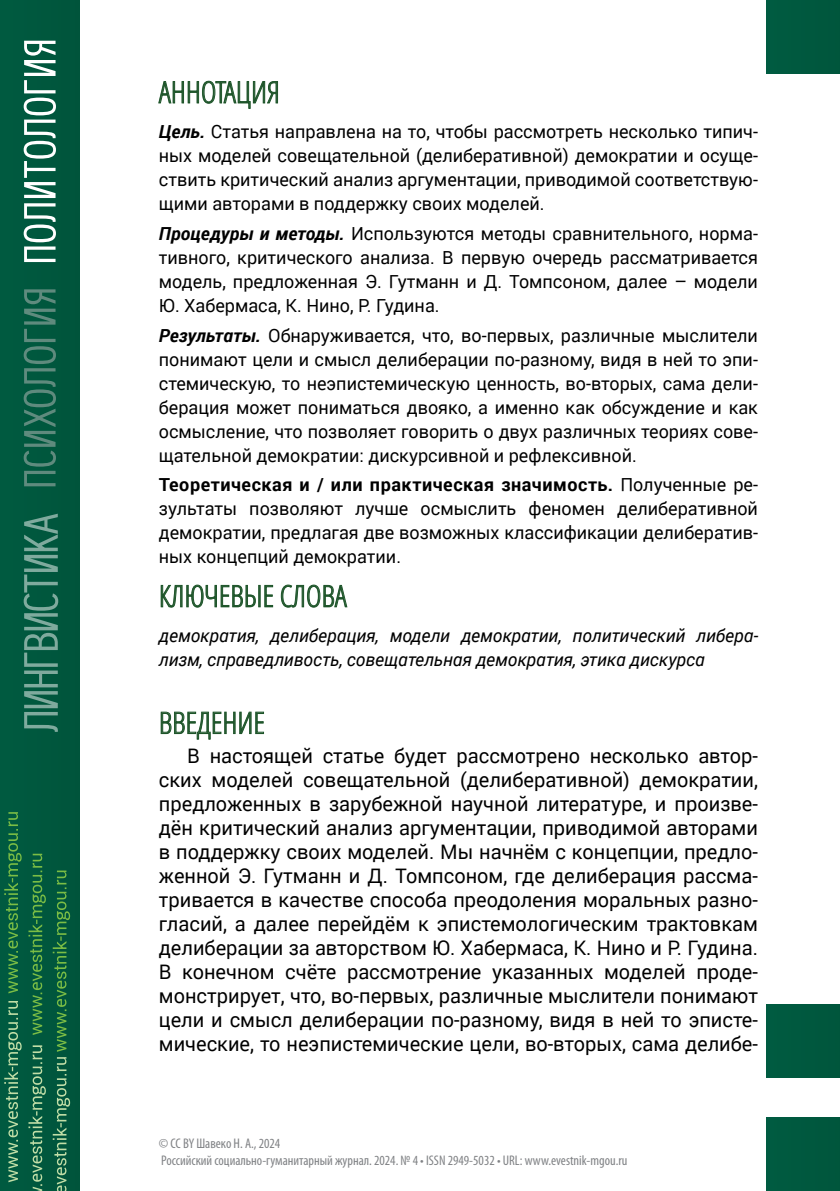
<style>
.page{position:relative;width:840px;height:1191px;background:#fff}
.page>*{position:absolute;margin:0;border:0;box-sizing:border-box;transform-origin:0 0}
.Подзаг_аннот__ключ_с{font:30px "Germano";color:#1e552a}
.Основной_текст{font:20px/24px "Roberto Sans";color:#000;text-align:justify}
.Annotacia{font:18px/24px "Roberto Sans";color:#000;text-align:justify}
.Ключевые_слова{font:italic 18px/24px "Roberto Sans";color:#000}
.Колонтитул{font:condensed 14px "Myriad Pro";color:#808285}
.s1{font-weight:700;font-style:italic}
.s2{font-weight:700}
</style>
<div class="page">
<div style="left:0;top:0;width:79px;height:1191px;background:#00573d"></div>
<div style="left:766px;top:0;width:73px;height:74px;background:#00583f"></div>
<svg style="left:4px;top:1001px;width:18px;height:181px;background:#267454"></svg>
<svg style="left:4px;top:812px;width:18px;height:181px;background:#186d40"></svg>
<svg style="left:28px;top:853px;width:18px;height:182px;background:#186b3e"></svg>
<svg style="left:53px;top:870px;width:17px;height:181px;background:#196b3e"></svg>
<svg style="left:28px;top:1045px;width:18px;height:146px;background:#267252"></svg>
<svg style="left:53px;top:1057px;width:17px;height:134px;background:#297253"></svg>
<svg style="left:24px;top:41px;width:32px;height:221px"></svg>
<svg style="left:24px;top:289px;width:32px;height:197px;background:#216954"></svg>
<div style="left:766px;top:1004px;width:73px;height:73px;background:#00583f"></div>
<div style="left:766px;top:1117px;width:73px;height:74px;background:#00583f"></div>
<svg style="left:24px;top:513px;width:34px;height:219px;background:#307662"></svg>
<svg style="left:158px;top:80px;width:120px;height:29px"></svg>
<svg style="left:160px;top:584px;width:113px;height:24px"></svg>
<svg style="left:280px;top:584px;width:68px;height:24px"></svg>
<svg style="left:160px;top:711px;width:104px;height:29px"></svg>
<p class="Подзаг_аннот__ключ_с" style="left:159px;top:72px;width:122px">АННОТАЦИЯ</p>
<p class="Annotacia" style="left:159px;top:118px;width:600px"><span class="s1">Цель.</span> Статья направлена на то, чтобы рассмотреть несколько типич&shy;ных моделей совещательной (делиберативной) демократии и осуще&shy;ствить критический анализ аргументации, приводимой соответствую&shy;щими авторами в поддержку своих моделей.</p>
<p class="Annotacia" style="left:159px;top:220px;width:600px"><span class="s1">Процедуры и методы.</span> Используются методы сравнительного, норма&shy;тивного, критического анализа. В первую очередь рассматривается модель, предложенная Э. Гутманн и Д. Томпсоном, далее – модели Ю. Хабермаса, К. Нино, Р. Гудина.</p>
<p class="Annotacia" style="left:159px;top:322px;width:600px"><span class="s1">Результаты.</span> Обнаруживается, что, во-первых, различные мыслители понимают цели и смысл делиберации по-разному, видя в ней то эпи&shy;стемическую, то неэпистемическую ценность, во-вторых, сама дели&shy;берация может пониматься двояко, а именно как обсуждение и как осмысление, что позволяет говорить о двух различных теориях сове&shy;щательной демократии: дискурсивной и рефлексивной.</p>
<p class="Annotacia" style="left:159px;top:471px;width:600px"><span class="s2">Теоретическая и / или практическая значимость.</span> Полученные ре&shy;зультаты позволяют лучше осмыслить феномен делиберативной демократии, предлагая две возможных классификации делибератив&shy;ных концепций демократии.</p>
<p class="Подзаг_аннот__ключ_с" style="left:159px;top:575px;width:189px">КЛЮЧЕВЫЕ СЛОВА</p>
<p class="Ключевые_слова" style="left:159px;top:622px;width:600px">демократия, делиберация, модели демократии, политический либера&shy;лизм, справедливость, совещательная демократия, этика дискурса</p>
<p class="Подзаг_аннот__ключ_с" style="left:159px;top:702px;width:107px">ВВЕДЕНИЕ</p>
<p class="Основной_текст" style="left:159px;top:742px;width:600px;text-indent:28px">В настоящей статье будет рассмотрено несколько автор&shy;ских моделей совещательной (делиберативной) демократии, предложенных в зарубежной научной литературе, и произве&shy;дён критический анализ аргументации, приводимой авторами в поддержку своих моделей. Мы начнём с концепции, предло&shy;женной Э. Гутманн и Д. Томпсоном, где делиберация рассма&shy;тривается в качестве способа преодоления моральных разно&shy;гласий, а далее перейдём к эпистемологическим трактовкам делиберации за авторством Ю. Хабермаса, К. Нино и Р. Гудина.<br>В конечном счёте рассмотрение указанных моделей проде&shy;монстрирует, что, во-первых, различные мыслители понимают цели и смысл делиберации по-разному, видя в ней то эписте&shy;мические, то неэпистемические цели, во-вторых, сама делибе-</p>
<p class="Колонтитул" style="left:159px;top:1134px;width:123px">© CC BY Шавеко Н. А., 2024</p>
<p class="Колонтитул" style="left:161px;top:1151px;width:467px">Российский социально-гуманитарный журнал. 2024. № 4 • ISSN 2949-5032 • URL: www.evestnik-mgou.ru</p>
</div>
